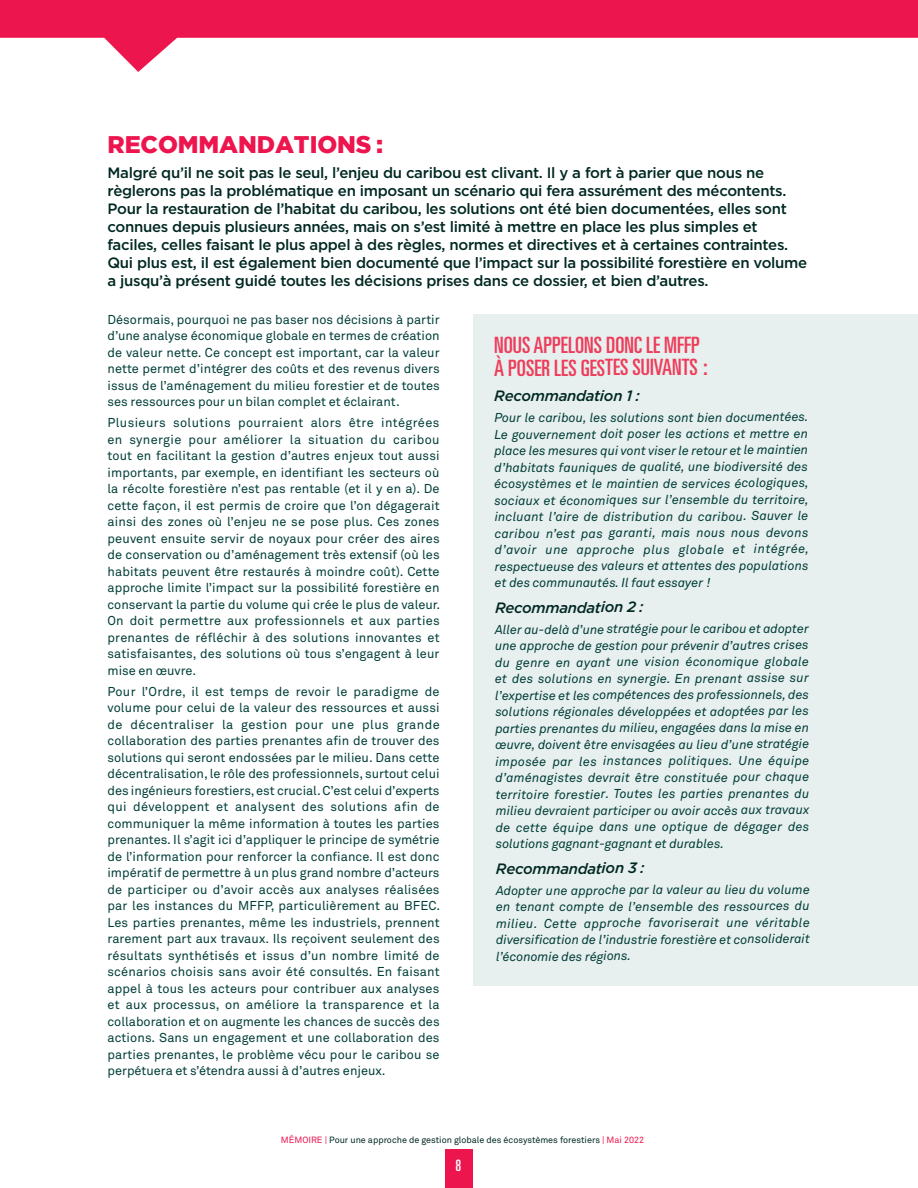
<style>
.page{position:relative;width:918px;height:1188px;background:#fff}
.page>*{position:absolute;margin:0;border:0;box-sizing:border-box;transform-origin:0 0}
.TITRE_1_2020{font:900 24px "Gotham";letter-spacing:-.005em;color:#ed154e}
.TITRE__2_2020{font:ultra-condensed 22.5px/22.5px "Univers";letter-spacing:-.005em;color:#ee3c5a}
.t1{font:ultra-condensed 15.75px "Univers";color:#fff}
.texte_sous_titre_202{font:500 15px/18px "Gotham HTF";letter-spacing:-.02em;color:#002822}
.texte_sous_titre_202-2{font:italic 500 15px "Gotham HTF";letter-spacing:-.02em;color:#002822}
.texte{font:12.75px/16.5px "Akkurat Pro";color:#003e38;text-align:justify}
.texte-2{font:italic 12.75px/16.5px "Akkurat Pro";letter-spacing:-.005em;color:#003e38;text-align:justify}
.t2{font:9px "Akkurat Pro";color:#002822}
.s1{color:#ed154e}
</style>
<div class="page">
<div style="left:474px;top:314px;width:444px;height:671px;background:#e8efef"></div>
<div style="left:445px;top:1149px;width:28px;height:39px;background:#ed154e"></div>
<svg style="left:0;top:0;width:918px;height:72px;fill:#ed154e"></svg>
<p class="TITRE_1_2020" style="left:108px;top:130px;width:277px">RECOMMANDATIONS :</p>
<p class="texte_sous_titre_202" style="left:107px;top:163px;width:701px">Malgré qu’il ne soit pas le seul, l’enjeu du caribou est clivant. Il y a fort à parier que nous ne règlerons pas la problématique en imposant un scénario qui fera assurément des mécontents.<br>Pour la restauration de l’habitat du caribou, les solutions ont été bien documentées, elles sont connues depuis plusieurs années, mais on s’est limité à mettre en place les plus simples et faciles, celles faisant le plus appel à des règles, normes et directives et à certaines contraintes.<br>Qui plus est, il est également bien documenté que l’impact sur la possibilité forestière en volume a jusqu’à présent guidé toutes les décisions prises dans ce dossier, et bien d’autres.</p>
<p class="texte" style="left:107px;top:312px;width:334px">Désormais, pourquoi ne pas baser nos décisions à partir d’une analyse économique globale en termes de création de valeur nette. Ce concept est important, car la valeur nette permet d’intégrer des coûts et des revenus divers issus de l’aménagement du milieu forestier et de toutes ses ressources pour un bilan complet et éclairant.</p>
<p class="texte" style="left:107px;top:415px;width:334px">Plusieurs solutions pourraient alors être intégrées en synergie pour améliorer la situation du caribou tout en facilitant la gestion d’autres enjeux tout aussi importants, par exemple, en identifiant les secteurs où la récolte forestière n’est pas rentable (et il y en a). De cette façon, il est permis de croire que l’on dégagerait ainsi des zones où l’enjeu ne se pose plus. Ces zones peuvent ensuite servir de noyaux pour créer des aires de conservation ou d’aménagement très extensif (où les habitats peuvent être restaurés à moindre coût). Cette approche limite l’impact sur la possibilité forestière en conservant la partie du volume qui crée le plus de valeur.<br>On doit permettre aux professionnels et aux parties prenantes de réfléchir à des solutions innovantes et satisfaisantes, des solutions où tous s’engagent à leur mise en œuvre.</p>
<p class="texte" style="left:107px;top:683px;width:334px">Pour l’Ordre, il est temps de revoir le paradigme de volume pour celui de la valeur des ressources et aussi de décentraliser la gestion pour une plus grande collaboration des parties prenantes afin de trouver des solutions qui seront endossées par le milieu. Dans cette décentralisation, le rôle des professionnels, surtout celui des ingénieurs forestiers, est crucial. C’est celui d’experts qui développent et analysent des solutions afin de communiquer la même information à toutes les parties prenantes. Il s’agit ici d’appliquer le principe de symétrie de l’information pour renforcer la confiance. Il est donc impératif de permettre à un plus grand nombre d’acteurs de participer ou d’avoir accès aux analyses réalisées par les instances du MFFP, particulièrement au BFEC.<br>Les parties prenantes, même les industriels, prennent rarement part aux travaux. Ils reçoivent seulement des résultats synthétisés et issus d’un nombre limité de scénarios choisis sans avoir été consultés. En faisant appel à tous les acteurs pour contribuer aux analyses et aux processus, on améliore la transparence et la collaboration et on augmente les chances de succès des actions. Sans un engagement et une collaboration des parties prenantes, le problème vécu pour le caribou se perpétuera et s’étendra aussi à d’autres enjeux.</p>
<p class="TITRE__2_2020" style="left:494px;top:334px;width:215px">NOUS APPELONS DONC LE MFFP<br>À POSER LES GESTES SUIVANTS :</p>
<p class="texte_sous_titre_202-2" style="left:494px;top:387px;width:147px">Recommandation 1 :</p>
<p class="texte-2" style="left:494px;top:409px;width:316px">Pour le caribou, les solutions sont bien documentées.<br>Le gouvernement doit poser les actions et mettre en place les mesures qui vont viser le retour et le maintien d’habitats fauniques de qualité, une biodiversité des écosystèmes et le maintien de services écologiques, sociaux et économiques sur l’ensemble du territoire, incluant l’aire de distribution du caribou. Sauver le caribou n’est pas garanti, mais nous nous devons d’avoir une approche plus globale et intégrée, respectueuse des valeurs et attentes des populations et des communautés. Il faut essayer !</p>
<p class="texte_sous_titre_202-2" style="left:495px;top:599px;width:150px">Recommandation 2 :</p>
<p class="texte-2" style="left:495px;top:621px;width:316px">Aller au-delà d’une stratégie pour le caribou et adopter une approche de gestion pour prévenir d’autres crises du genre en ayant une vision économique globale et des solutions en synergie. En prenant assise sur l’expertise et les compétences des professionnels, des solutions régionales développées et adoptées par les parties prenantes du milieu, engagées dans la mise en œuvre, doivent être envisagées au lieu d’une stratégie imposée par les instances politiques. Une équipe d’aménagistes devrait être constituée pour chaque territoire forestier. Toutes les parties prenantes du milieu devraient participer ou avoir accès aux travaux de cette équipe dans une optique de dégager des solutions gagnant-gagnant et durables.</p>
<p class="texte_sous_titre_202-2" style="left:496px;top:860px;width:150px">Recommandation 3 :</p>
<p class="texte-2" style="left:496px;top:882px;width:315px">Adopter une approche par la valeur au lieu du volume en tenant compte de l’ensemble des ressources du milieu. Cette approche favoriserait une véritable diversification de l’industrie forestière et consoliderait l’économie des régions.</p>
<p class="t2" style="left:281px;top:1134px;width:365px"><span class="s1">MÉMOIRE |</span> Pour une approche de gestion globale des écosystèmes forestiers <span class="s1">| Mai 2022</span></p>
<p class="t1" style="left:456px;top:1157px;width:7px">8</p>
</div>
